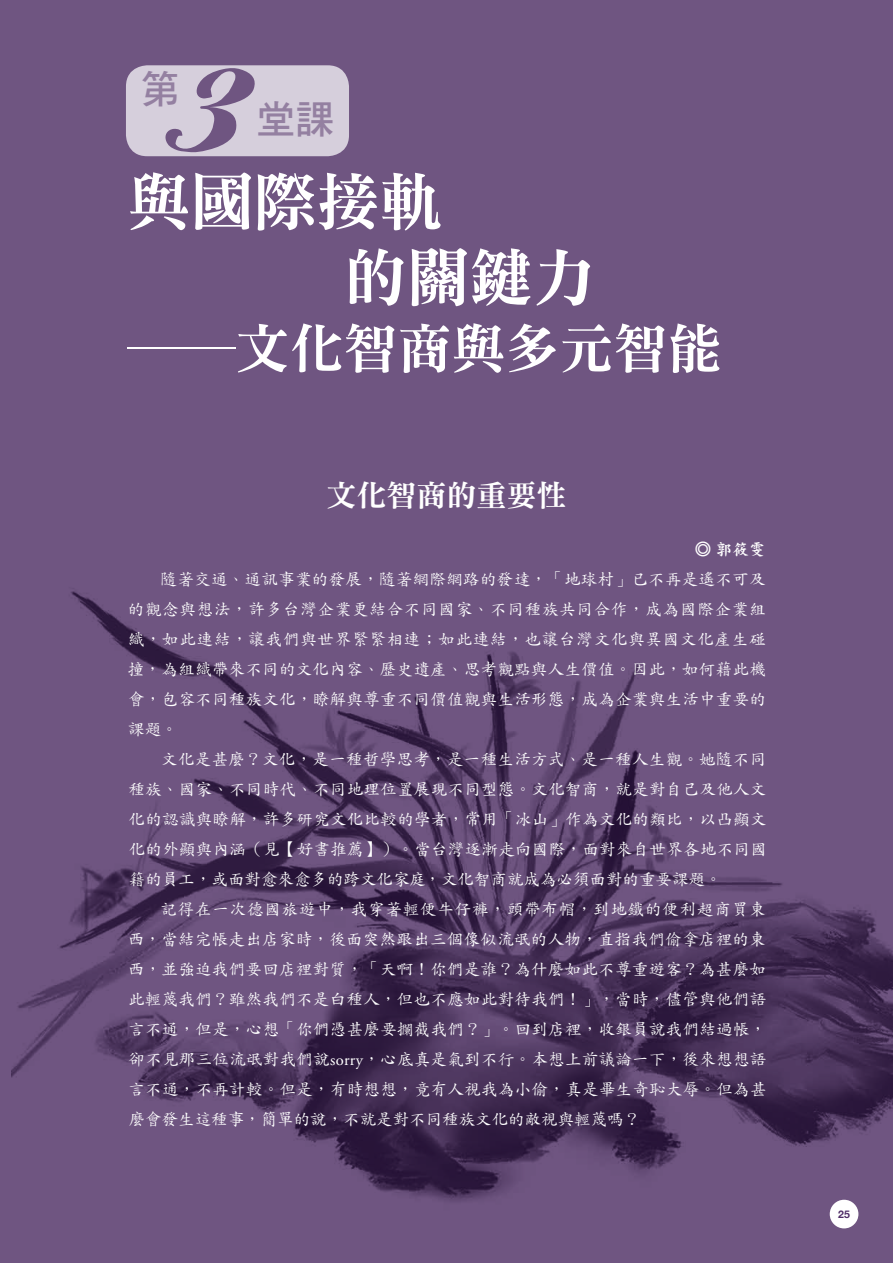
<style>
.page{position:relative;width:893px;height:1263px;background:#6f5581}
.page>*{position:absolute;margin:0;border:0;box-sizing:border-box;transform-origin:0 0}
.t1{font:180px "Biorst";color:#6f5581}
.t2{font:63px/75.6px "DF Ming Std W9";color:#fff}
.t3{font:54px "DF Ming Std W9";color:#fff}
.t4{font:39px "DF Hei Std W7";color:#9480a1}
.t5{font:30px "DF Ming Std W9";color:#fff}
.t6{font:16.5px/30px "DF Kai Shu Std W5";letter-spacing:.02em;color:#fff;text-align:justify}
.t7{font:16.5px "DF Kai Shu Std W9";color:#fff}
.t8{font:700 10.5px "Helvetica Neue";color:#502e68}
.s1{font-family:"Adobe Garamond Pro"}
</style>
<div class="page">
<img style="left:11px;top:591px;width:882px;height:638px">
<div style="left:830px;top:1200px;width:28px;height:28px;background:#fff;border-radius:50%"></div>
<div style="left:126px;top:65px;width:223px;height:91px;background:#d6cfdc;border-radius:21px"></div>
<h1 class="t1" style="left:179px;top:1px;width:79px">3</h1>
<h3 class="t4" style="left:140px;top:68px;width:40px">第</h3>
<h3 class="t4" style="left:257px;top:98px;width:79px">堂課</h3>
<h2 class="t2" style="left:344px;top:163px;width:253px;text-indent:-216px">與國際接軌<br>的關鍵力</h2>
<h3 class="t3" style="left:128px;top:319px;width:595px">──文化智商與多元智能</h3>
<h3 class="t5" style="left:326px;top:479px;width:242px">文化智商的重要性</h3>
<p class="t7" style="left:695px;top:540px;width:72px">◎ 郭筱雯</p>
<p class="t6" style="left:128px;top:563px;width:640px;text-indent:33px">隨著交通、通訊事業的發展，隨著網際網路的發達，「地球村」已不再是遙不可及的觀念與想法，許多台灣企業更結合不同國家、不同種族共同合作，成為國際企業組織，如此連結，讓我們與世界緊緊相連；如此連結，也讓台灣文化與異國文化產生碰撞，為組織帶來不同的文化內容、歷史遺產、思考觀點與人生價值。因此，如何藉此機會，包容不同種族文化，瞭解與尊重不同價值觀與生活形態，成為企業與生活中重要的課題。</p>
<p class="t6" style="left:128px;top:743px;width:640px;text-indent:33px">文化是甚麼？文化，是一種哲學思考，是一種生活方式、是一種人生觀。她隨不同種族、國家、不同時代、不同地理位置展現不同型態。文化智商，就是對自己及他人文化的認識與瞭解，許多研究文化比較的學者，常用「冰山」作為文化的類比，以凸顯文化的外顯與內涵（見【好書推薦】）。當台灣逐漸走向國際，面對來自世界各地不同國籍的員工，或面對愈來愈多的跨文化家庭，文化智商就成為必須面對的重要課題。</p>
<p class="t6" style="left:128px;top:893px;width:640px;text-indent:33px">記得在一次德國旅遊中，我穿著輕便牛仔褲，頭帶布帽，到地鐵的便利超商買東西，當結完帳走出店家時，後面突然跟出三個像似流氓的人物，直指我們偷拿店裡的東西，並強迫我們要回店裡對質，「天啊！你們是誰？為什麼如此不尊重遊客？為甚麼如此輕蔑我們？雖然我們不是白種人，但也不應如此對待我們！」，當時，儘管與他們語言不通，但是，心想「你們憑甚麼要攔截我們？」。回到店裡，收銀員說我們結過帳，卻不見那三位流氓對我們說<span class="s1">sorry</span>，心底真是氣到不行。本想上前議論一下，後來想想語言不通，不再計較。但是，有時想想，竟有人視我為小偷，真是畢生奇恥大辱。但為甚麼會發生這種事，簡單的說，不就是對不同種族文化的敵視與輕蔑嗎？</p>
<p class="t8" style="left:838px;top:1207px;width:13px">25</p>
</div>
